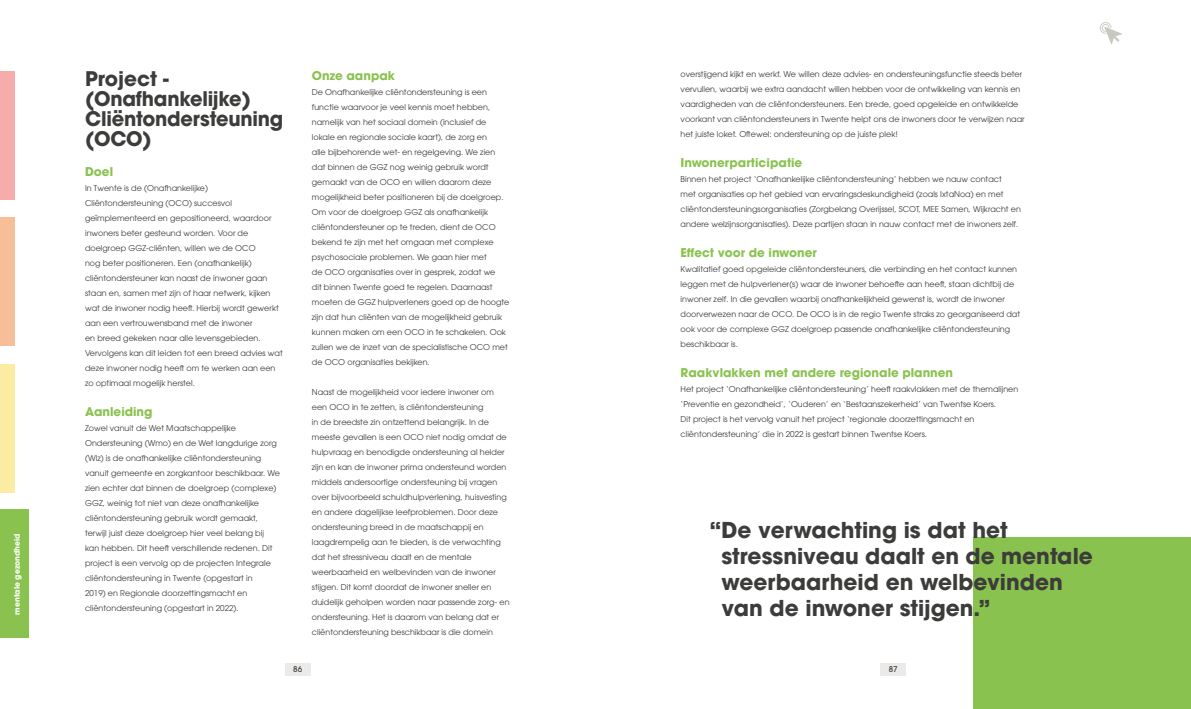
<style>
.page{position:relative;width:1191px;height:709px;background:#fff}
.page>*{position:absolute;margin:0;border:0;box-sizing:border-box;transform-origin:0 0}
.t1{font:700 21.7px/26.1px "ITC Avant Garde Pro";color:#3c3c3b}
.t2{font:700 20px/20px "ITC Avant Garde Pro";letter-spacing:-.01em;color:#3c3c3b}
.t3{font:700 12px "ITC Avant Garde Pro";color:#8ac24f}
.t4{font:8px/15px "ITC Avant Garde Pro";color:#3c3c3b}
.t5{font:500 8px "ITC Avant Garde Pro";color:#3c3c3b}
.t6{font:700 7.7px "ITC Avant Garde Pro";color:#fff}
</style>
<div class="page">
<div style="left:285px;top:662px;width:25px;height:13px;background:#ece9e9"></div>
<div style="left:880px;top:662px;width:26px;height:13px;background:#ece9e9"></div>
<div style="left:0;top:217px;width:14px;height:129px;background:#f7bf98"></div>
<div style="left:0;top:364px;width:14px;height:128px;background:#fceba3"></div>
<div style="left:0;top:510px;width:28px;height:128px;background:#8ac24f"></div>
<div style="left:0;top:71px;width:14px;height:128px;background:#f6acaa"></div>
<div style="left:973px;top:537px;width:218px;height:172px;background:#8ac24f"></div>
<hr style="left:596px;top:0;width:1px;height:709px;background:#000">
<svg style="left:1099px;top:22px;width:23px;height:22px"></svg>
<p class="t6" style="left:12px;top:614px;width:83px;rotate:-90deg">mentale gezondheid</p>
<h2 class="t2" style="left:85px;top:68px;width:200px">Project - (Onafhankelijke)<br>Cliëntondersteuning (OCO)</h2>
<h3 class="t3" style="left:85px;top:163px;width:30px">Doel</h3>
<p class="t4" style="left:85px;top:180px;width:199px">In Twente is de (Onafhankelijke)<br>Cliëntondersteuning (OCO) succesvol geïmplementeerd en gepositioneerd, waardoor inwoners beter gesteund worden. Voor de doelgroep GGZ-cliënten, willen we de OCO<br>nog beter positioneren. Een (onafhankelijk) cliëntondersteuner kan naast de inwoner gaan staan en, samen met zijn of haar netwerk, kijken wat de inwoner nodig heeft. Hierbij wordt gewerkt aan een vertrouwensband met de inwoner<br>en breed gekeken naar alle levensgebieden.<br>Vervolgens kan dit leiden tot een breed advies wat deze inwoner nodig heeft om te werken aan een zo optimaal mogelijk herstel.</p>
<h3 class="t3" style="left:85px;top:403px;width:69px">Aanleiding</h3>
<p class="t4" style="left:85px;top:420px;width:196px">Zowel vanuit de Wet Maatschappelijke Ondersteuning (Wmo) en de Wet langdurige zorg (Wlz) is de onafhankelijke cliëntondersteuning vanuit gemeente en zorgkantoor beschikbaar. We zien echter dat binnen de doelgroep (complexe)<br>GGZ, weinig tot niet van deze onafhankelijke cliëntondersteuning gebruik wordt gemaakt, terwijl juist deze doelgroep hier veel belang bij kan hebben. Dit heeft verschillende redenen. Dit project is een vervolg op de projecten Integrale cliëntondersteuning in Twente (opgestart in<br>2019) en Regionale doorzettingsmacht en cliëntondersteuning (opgestart in 2022).</p>
<h3 class="t3" style="left:312px;top:67px;width:85px">Onze aanpak</h3>
<p class="t4" style="left:312px;top:84px;width:199px">De Onafhankelijke cliëntondersteuning is een functie waarvoor je veel kennis moet hebben, namelijk van het sociaal domein (inclusief de lokale en regionale sociale kaart), de zorg en<br>alle bijbehorende wet- en regelgeving. We zien dat binnen de GGZ nog weinig gebruik wordt gemaakt van de OCO en willen daarom deze mogelijkheid beter positioneren bij de doelgroep.<br>Om voor de doelgroep GGZ als onafhankelijk cliëntondersteuner op te treden, dient de OCO bekend te zijn met het omgaan met complexe psychosociale problemen. We gaan hier met<br>de OCO organisaties over in gesprek, zodat we<br>dit binnen Twente goed te regelen. Daarnaast moeten de GGZ hulpverleners goed op de hoogte zijn dat hun cliënten van de mogelijkheid gebruik kunnen maken om een OCO in te schakelen. Ook zullen we de inzet van de specialistische OCO met de OCO organisaties bekijken.</p>
<p class="t4" style="left:312px;top:384px;width:199px">Naast de mogelijkheid voor iedere inwoner om een OCO in te zetten, is cliëntondersteuning<br>in de breedste zin ontzettend belangrijk. In de meeste gevallen is een OCO niet nodig omdat de hulpvraag en benodigde ondersteuning al helder zijn en kan de inwoner prima ondersteund worden middels andersoortige ondersteuning bij vragen over bijvoorbeeld schuldhulpverlening, huisvesting en andere dagelijkse leefproblemen. Door deze ondersteuning breed in de maatschappij en laagdrempelig aan te bieden, is de verwachting dat het stressniveau daalt en de mentale weerbaarheid en welbevinden van de inwoner stijgen. Dit komt doordat de inwoner sneller en duidelijk geholpen worden naar passende zorg- en ondersteuning. Het is daarom van belang dat er cliëntondersteuning beschikbaar is die domein</p>
<p class="t4" style="left:680px;top:66px;width:345px">overstijgend kijkt en werkt. We willen deze advies- en ondersteuningsfunctie steeds beter vervullen, waarbij we extra aandacht willen hebben voor de ontwikkeling van kennis en vaardigheden van de cliëntondersteuners. Een brede, goed opgeleide en ontwikkelde voorkant van cliëntondersteuners in Twente helpt ons de inwoners door te verwijzen naar het juiste loket. Oftewel: ondersteuning op de juiste plek!</p>
<h3 class="t3" style="left:680px;top:154px;width:123px">Inwonerparticipatie</h3>
<p class="t4" style="left:680px;top:171px;width:342px">Binnen het project ‘Onafhankelijke cliëntondersteuning’ hebben we nauw contact<br>met organisaties op het gebied van ervaringsdeskundigheid (zoals IxtaNoa) en met cliëntondersteuningsorganisaties (Zorgbelang Overijssel, SCOT, MEE Samen, Wijkracht en andere welzijnsorganisaties). Deze partijen staan in nauw contact met de inwoners zelf.</p>
<h3 class="t3" style="left:680px;top:244px;width:138px">Effect voor de inwoner</h3>
<p class="t4" style="left:680px;top:261px;width:341px">Kwalitatief goed opgeleide cliëntondersteuners, die verbinding en het contact kunnen leggen met de hulpverlener(s) waar de inwoner behoefte aan heeft, staan dichtbij de inwoner zelf. In die gevallen waarbij onafhankelijkheid gewenst is, wordt de inwoner doorverwezen naar de OCO. De OCO is in de regio Twente straks zo georganiseerd dat ook voor de complexe GGZ doelgroep passende onafhankelijke cliëntondersteuning beschikbaar is.</p>
<h3 class="t3" style="left:680px;top:364px;width:274px">Raakvlakken met andere regionale plannen</h3>
<p class="t4" style="left:680px;top:381px;width:339px">Het project ‘Onafhankelijke cliëntondersteuning’ heeft raakvlakken met de themalijnen ‘Preventie en gezondheid’, ‘Ouderen’ en ‘Bestaanszekerheid’ van Twentse Koers.<br>Dit project is het vervolg vanuit het project ‘regionale doorzettingsmacht en cliëntondersteuning’ die in 2022 is gestart binnen Twentse Koers.</p>
<h1 class="t1" style="left:721px;top:516px;width:373px;text-indent:-12px">“De verwachting is dat het stressniveau daalt en de mentale weerbaarheid en welbevinden van de inwoner stijgen.”</h1>
<p class="t5" style="left:293px;top:664px;width:10px">86</p>
<p class="t5" style="left:888px;top:664px;width:10px">87</p>
</div>
